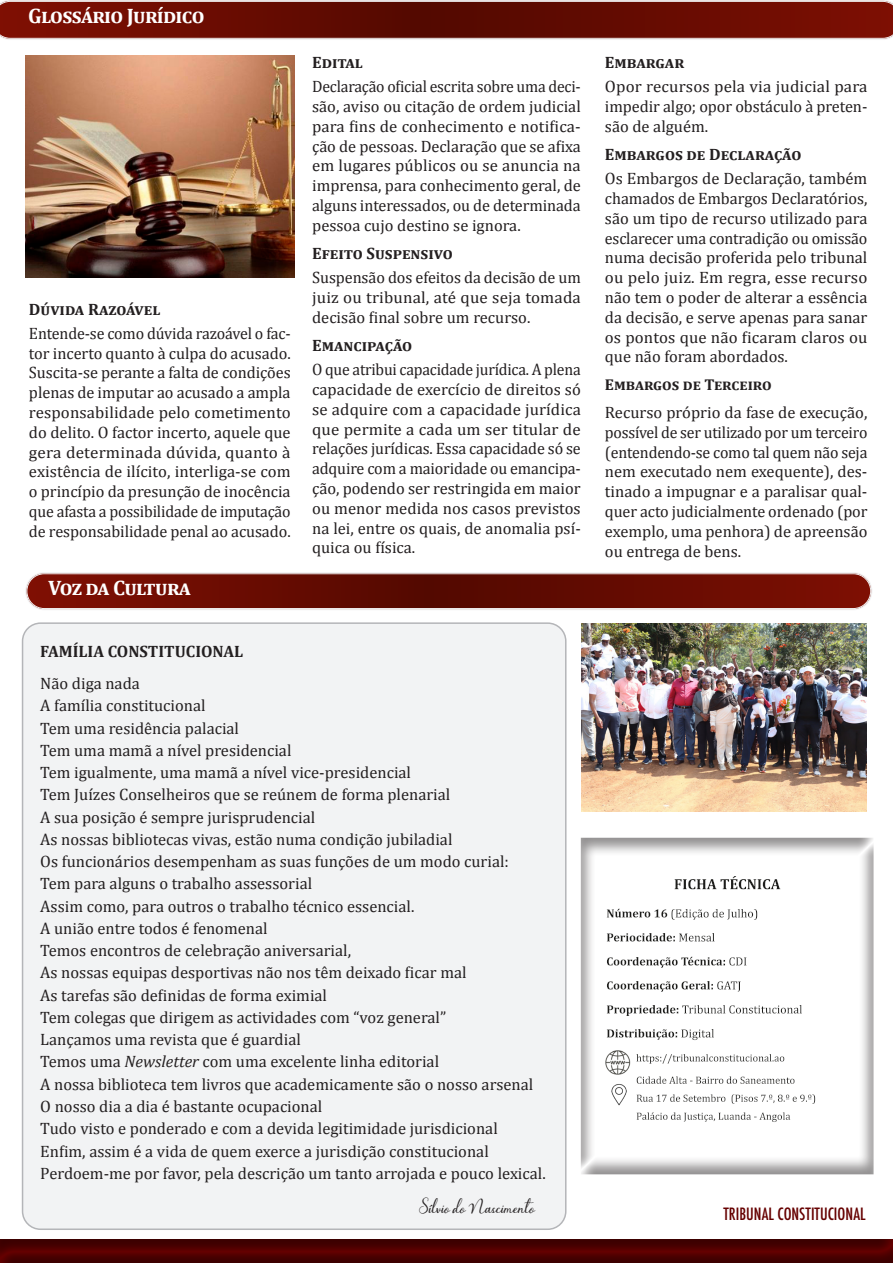
<style>
.page{position:relative;width:893px;height:1263px;background:#fff}
.page>*{position:absolute;margin:0;border:0;box-sizing:border-box;transform-origin:0 0}
.t1{font:700 21px "Cambria";letter-spacing:-.03em;color:#fff}
.t2{font:16.5px/19.8px "Cambria";color:#231f20;text-align:justify}
.t3{font:16.5px/19.8px "Cambria";color:#231f20;text-align:justify;scale:.96 1}
.t4{font:700 16.5px "Cambria";color:#231f20}
.t5{font:500 condensed 16.5px "Futura";color:#600}
.t6{font:700 15.75px "Cambria";color:#231f20}
.t7{font:12px "Bluebell";color:#231f20}
.s1{font-style:italic}
</style>
<div class="page">
<div style="left:23px;top:623px;width:543px;height:606px;background:#f2f3f4;border-radius:18px"></div>
<div style="left:22px;top:622px;width:544px;height:608px;border:2px solid #b4b5b8;border-radius:18px"></div>
<svg style="left:26px;top:574px;width:844px;height:34px;background:#6a0e03"></svg>
<div style="left:26px;top:572px;width:846px;height:38px;border:1px solid #f2f3f4;border-radius:19px"></div>
<div style="left:27px;top:574px;width:844px;height:35px;border:1px solid #f2f3f4;border-radius:17px"></div>
<div style="left:576px;top:829px;width:313px;height:347px;background:#231f20;opacity:.5"></div>
<img style="left:605px;top:1050px;width:25px;height:24px">
<img style="left:605px;top:1080px;width:28px;height:29px">
<svg style="left:0;top:0;width:893px;height:40px;background:#762218"></svg>
<img style="left:582px;top:624px;width:284px;height:188px">
<div style="left:0;top:1239px;width:893px;height:24px;background:#231f20;opacity:.5"></div>
<img style="left:26px;top:55px;width:268px;height:223px">
<p class="t1" style="left:28px;top:3px;width:178px">Glossário Jurídico</p>
<p class="t4" style="left:29px;top:299px;width:133px">Dúvida Razoável</p>
<p class="t2" style="left:29px;top:323px;width:263px">Entende-se como dúvida razoável o fac&shy;tor incerto quanto à culpa do acusado.<br>Suscita-se perante a falta de condições plenas de imputar ao acusado a ampla responsabilidade pelo cometimento do delito. O factor incerto, aquele que gera determinada dúvida, quanto à existência de ilícito, interliga-se com o princípio da presunção de inocência que afasta a possibilidade de imputação de responsabilidade penal ao acusado.</p>
<p class="t1" style="left:48px;top:575px;width:143px">Voz da Cultura</p>
<p class="t4" style="left:312px;top:52px;width:52px">Edital</p>
<p class="t3" style="left:312px;top:77px;width:281px">Declaração oficial escrita sobre uma deci&shy;são, aviso ou citação de ordem judicial para fins de conhecimento e notifica&shy;ção de pessoas. Declaração que se afixa em lugares públicos ou se anuncia na imprensa, para conhecimento geral, de alguns interessados, ou de determinada pessoa cujo destino se ignora.</p>
<p class="t4" style="left:312px;top:243px;width:142px">Efeito Suspensivo</p>
<p class="t2" style="left:312px;top:268px;width:270px">Suspensão dos efeitos da decisão de um juiz ou tribunal, até que seja tomada decisão final sobre um recurso.</p>
<p class="t4" style="left:312px;top:335px;width:102px">Emancipação</p>
<p class="t3" style="left:312px;top:359px;width:281px">O que atribui capacidade jurídica. A plena capacidade de exercício de direitos só se adquire com a capacidade jurídica que permite a cada um ser titular de relações jurídicas. Essa capacidade só se adquire com a maioridade ou emancipa&shy;ção, podendo ser restringida em maior ou menor medida nos casos previstos na lei, entre os quais, de anomalia psí&shy;quica ou física.</p>
<p class="t4" style="left:40px;top:641px;width:205px">FAMÍLIA CONSTITUCIONAL</p>
<p class="t2" style="left:40px;top:672px;width:507px;line-height:22.2px;text-align:left">Não diga nada<br>A família constitucional<br>Tem uma residência palacial<br>Tem uma mamã a nível presidencial<br>Tem igualmente, uma mamã a nível vice-presidencial<br>Tem Juízes Conselheiros que se reúnem de forma plenarial<br>A sua posição é sempre jurisprudencial<br>As nossas bibliotecas vivas, estão numa condição jubiladial<br>Os funcionários desempenham as suas funções de um modo curial:<br>Tem para alguns o trabalho assessorial<br>Assim como, para outros o trabalho técnico essencial.<br>A união entre todos é fenomenal<br>Temos encontros de celebração aniversarial,<br>As nossas equipas desportivas não nos têm deixado ficar mal<br>As tarefas são definidas de forma eximial<br>Tem colegas que dirigem as actividades com “voz general”<br>Lançamos uma revista que é guardial<br>Temos uma <span class="s1">Newsletter</span> com uma excelente linha editorial<br>A nossa biblioteca tem livros que academicamente são o nosso arsenal O nosso dia a dia é bastante ocupacional<br>Tudo visto e ponderado e com a devida legitimidade jurisdicional Enfim, assim é a vida de quem exerce a jurisdição constitucional Perdoem-me por favor, pela descrição um tanto arrojada e pouco lexical.</p>
<p class="t7" style="left:419px;top:1201px;width:117px">Sílvio do Nascimento</p>
<p class="t4" style="left:605px;top:52px;width:79px">Embargar</p>
<p class="t2" style="left:605px;top:77px;width:264px">Opor recursos pela via judicial para impedir algo; opor obstáculo à preten&shy;são de alguém.</p>
<p class="t4" style="left:605px;top:144px;width:198px">Embargos de Declaração</p>
<p class="t2" style="left:605px;top:169px;width:264px">Os Embargos de Declaração, também chamados de Embargos Declaratórios, são um tipo de recurso utilizado para esclarecer uma contradição ou omissão numa decisão proferida pelo tribunal ou pelo juiz. Em regra, esse recurso não tem o poder de alterar a essência da decisão, e serve apenas para sanar os pontos que não ficaram claros ou que não foram abordados.</p>
<p class="t6" style="left:605px;top:375px;width:168px">Embargos de Terceiro</p>
<p class="t2" style="left:605px;top:402px;width:264px">Recurso próprio da fase de execução, possível de ser utilizado por um terceiro (entendendo-se como tal quem não seja nem executado nem exequente), des&shy;tinado a impugnar e a paralisar qual&shy;quer acto judicialmente ordenado (por exemplo, uma penhora) de apreensão ou entrega de bens.</p>
<p class="t5" style="left:724px;top:1203px;width:144px">TRIBUNAL CONSTITUCIONAL</p>
</div>
